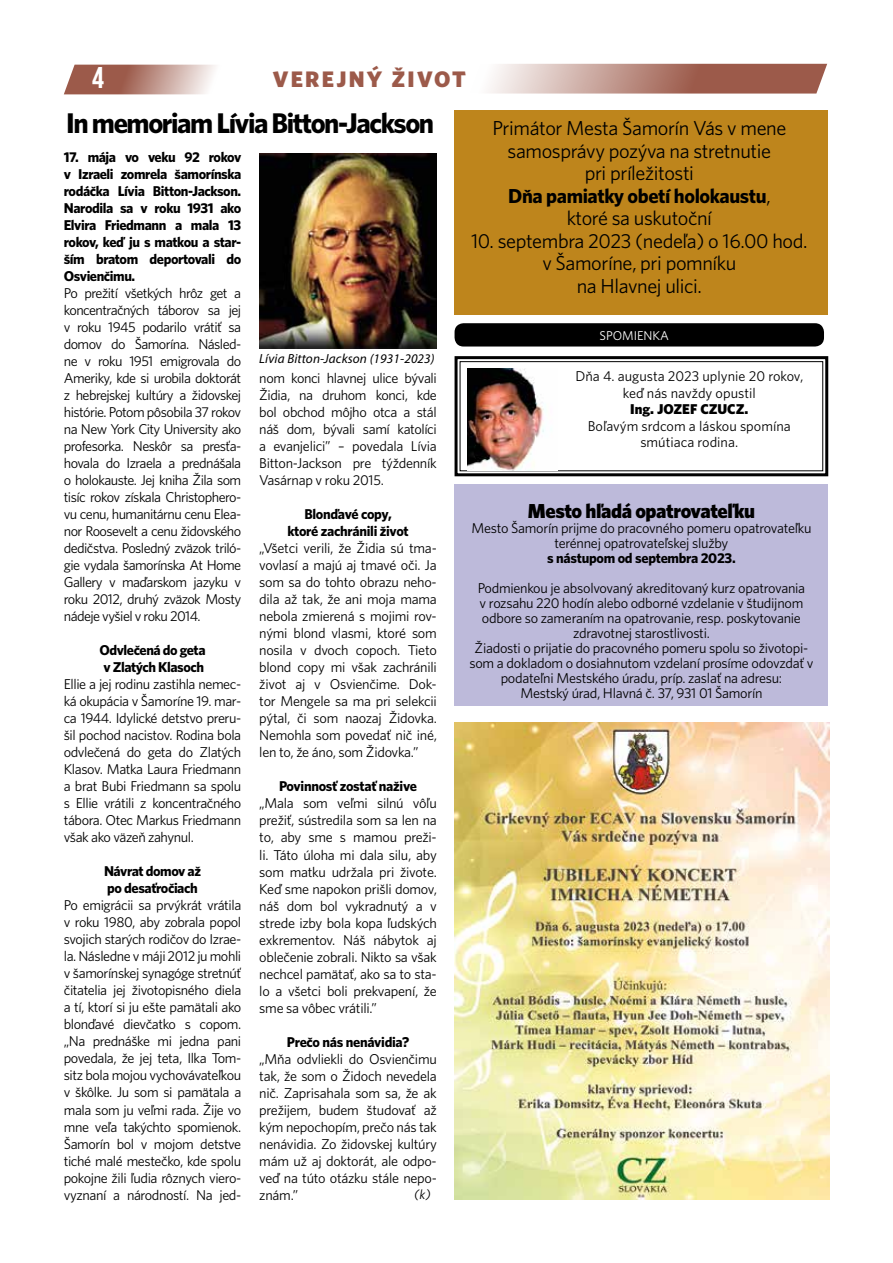
<style>
.page{position:relative;width:893px;height:1263px;background:#fff}
.page>*{position:absolute;margin:0;border:0;box-sizing:border-box;transform-origin:0 0}
.t1{font:30px "Bebas Neue";color:#fff}
.t2{font:28.5px "Whitney CE Bold";letter-spacing:-.05em;color:#000}
.t3{font:22.5px "Whitney CE Black";letter-spacing:.1em;color:#9c5a4a}
.t4{font:20.25px/22.5px "Whitney C Ebook";letter-spacing:-.02em;color:#000;text-align:center}
.t5{font:20.25px "Whitney CE Bold";letter-spacing:-.02em;color:#000}
.t6{font:20.25px "Whitney CE Black";letter-spacing:-.02em;color:#000}
.t7{font:14.25px/17px "Whitney C Ebook";letter-spacing:-.02em;color:#000;text-align:justify}
.t8{font:14.25px/17px "Whitney CE Bold";letter-spacing:-.03em;color:#000}
.t9{font:14.25px/16.5px "Whitney C Ebook";color:#000;text-align:center}
.t10{font:14.25px "Whitney CE Black";color:#000}
.t11{font:italic 13.5px "Whitney C Ebook";color:#000}
.t12{font:italic 13.2px "Myriad Pro";letter-spacing:.01em;color:#000}
.t13{font:12.75px "Whitney C Ebook";letter-spacing:-.005em;color:#fff}
.s1{font-family:"Whitney C Ebook"}
</style>
<div class="page">
<svg style="left:64px;top:65px;width:151px;height:29px;background:#bc9186"></svg>
<svg style="left:489px;top:64px;width:338px;height:30px;background:#bb8e84"></svg>
<svg style="left:454px;top:356px;width:375px;height:121px"></svg>
<div style="left:460px;top:361px;width:363px;height:110px;border:1px solid #000"></div>
<img style="left:467px;top:369px;width:90px;height:101px">
<div style="left:455px;top:323px;width:369px;height:23px;background:#000;border-radius:9px"></div>
<img style="left:259px;top:153px;width:178px;height:196px">
<div style="left:455px;top:111px;width:373px;height:204px;background:#be851c"></div>
<div style="left:455px;top:485px;width:373px;height:221px;background:#bdbada"></div>
<img style="left:455px;top:723px;width:374px;height:476px">
<h1 class="t1" style="left:92px;top:61px;width:13px">4</h1>
<h3 class="t3" style="left:273px;top:65px;width:195px">VEREJNÝ ŽIVOT</h3>
<h2 class="t2" style="left:66px;top:107px;width:369px">In memoriam Lívia Bitton-Jackson</h2>
<p class="t8" style="left:64px;top:148px;width:179px;text-align:justify">17. mája vo veku 92 rokov v Izraeli zomrela šamorínska rodáčka Lívia Bitton-Jackson.<br>Narodila sa v roku 1931 ako Elvira Friedmann a mala 13 rokov, keď ju s matkou a star&shy;ším bratom deportovali do Osvienčimu.</p>
<p class="t7" style="left:64px;top:284px;width:179px">Po prežití všetkých hrôz get a koncentračných táborov sa jej v roku 1945 podarilo vrátiť sa domov do Šamorína. Násled&shy;ne v roku 1951 emigrovala do Ameriky, kde si urobila doktorát z hebrejskej kultúry a židovskej histórie. Potom pôsobila 37 rokov na New York City University ako profesorka. Neskôr sa presťa&shy;hovala do Izraela a prednášala o holokauste. Jej kniha Žila som tisíc rokov získala Christophero&shy;vu cenu, humanitárnu cenu Elea&shy;nor Roosevelt a cenu židovského dedičstva. Posledný zväzok triló&shy;gie vydala šamorínska At Home Gallery v maďarskom jazyku v roku 2012, druhý zväzok Mosty nádeje vyšiel v roku 2014.</p>
<p class="t8" style="left:99px;top:641px;width:108px">Odvlečená do geta v Zlatých Klasoch</p>
<p class="t7" style="left:64px;top:675px;width:179px">Ellie a jej rodinu zastihla nemec&shy;ká okupácia v Šamoríne 19. mar&shy;ca 1944. Idylické detstvo preru&shy;šil pochod nacistov. Rodina bola odvlečená do geta do Zlatých Klasov. Matka Laura Friedmann a brat Bubi Friedmann sa spolu s Ellie vrátili z koncentračného tábora. Otec Markus Friedmann však ako väzeň zahynul.</p>
<p class="t8" style="left:104px;top:862px;width:99px">Návrat domov až po desaťročiach</p>
<p class="t7" style="left:64px;top:897px;width:179px">Po emigrácii sa prvýkrát vrátila v roku 1980, aby zobrala popol svojich starých rodičov do Izrae&shy;la. Následne v máji 2012 ju mohli v šamorínskej synagóge stretnúť čitatelia jej životopisného diela a tí, ktorí si ju ešte pamätali ako blonďavé dievčatko s copom. „Na prednáške mi jedna pani povedala, že jej teta, Ilka Tom&shy;sitz bola mojou vychovávateľkou v škôlke. Ju som si pamätala a mala som ju veľmi rada. Žije vo mne veľa takýchto spomienok.<br>Šamorín bol v mojom detstve tiché malé mestečko, kde spolu pokojne žili ľudia rôznych viero&shy;vyznaní a národností. Na jed-</p>
<p class="t12" style="left:259px;top:351px;width:177px">Lívia Bitton-Jackson (1931-2023)</p>
<p class="t7" style="left:259px;top:369px;width:179px">nom konci hlavnej ulice bývali Židia, na druhom konci, kde bol obchod môjho otca a stál náš dom, bývali samí katolíci a evanjelici” – povedala Lívia Bitton-Jackson pre týždenník Vasárnap v roku 2015.</p>
<p class="t8" style="left:287px;top:505px;width:123px;text-align:center">Blonďavé copy, ktoré zachránili život</p>
<p class="t7" style="left:259px;top:540px;width:179px">„Všetci verili, že Židia sú tma&shy;vovlasí a majú aj tmavé oči. Ja som sa do tohto obrazu neho&shy;dila až tak, že ani moja mama nebola zmierená s mojimi rov&shy;nými blond vlasmi, ktoré som nosila v dvoch copoch. Tieto blond copy mi však zachránili život aj v Osvienčime. Dok&shy;tor Mengele sa ma pri selekcii pýtal, či som naozaj Židovka.<br>Nemohla som povedať nič iné, len to, že áno, som Židovka.”</p>
<p class="t8" style="left:279px;top:778px;width:139px">Povinnosť zostať nažive</p>
<p class="t7" style="left:259px;top:795px;width:179px">„Mala som veľmi silnú vôľu prežiť, sústredila som sa len na to, aby sme s mamou preži&shy;li. Táto úloha mi dala silu, aby som matku udržala pri živote.<br>Keď sme napokon prišli domov, náš dom bol vykradnutý a v strede izby bola kopa ľudských exkrementov. Náš nábytok aj oblečenie zobrali. Nikto sa však nechcel pamätať, ako sa to sta&shy;lo a všetci boli prekvapení, že sme sa vôbec vrátili.”</p>
<p class="t8" style="left:287px;top:1033px;width:124px">Prečo nás nenávidia?</p>
<p class="t7" style="left:259px;top:1050px;width:179px">„Mňa odvliekli do Osvienčimu tak, že som o Židoch nevedela nič. Zaprisahala som sa, že ak prežijem, budem študovať až kým nepochopím, prečo nás tak nenávidia. Zo židovskej kultúry mám už aj doktorát, ale odpo&shy;veď na túto otázku stále nepo&shy;znám.”</p>
<p class="t11" style="left:414px;top:1187px;width:18px">(k)</p>
<h3 class="t4" style="left:492px;top:117px;width:295px">Primátor Mesta Šamorín Vás v mene samosprávy pozýva na stretnutie<br>pri príležitosti</h3>
<h3 class="t5" style="left:508px;top:184px;width:264px">Dňa pamiatky obetí holokaustu<span class="s1">,</span></h3>
<h3 class="t4" style="left:567px;top:207px;width:147px">ktoré sa uskutoční</h3>
<h3 class="t4" style="left:471px;top:229px;width:338px">10. septembra 2023 (nedeľa) o 16.00 hod. v Šamoríne, pri pomníku<br>na Hlavnej ulici.</h3>
<p class="t13" style="left:600px;top:328px;width:71px">SPOMIENKA</p>
<p class="t9" style="left:575px;top:368px;width:229px">Dňa 4. augusta 2023 uplynie 20 rokov, keď nás navždy opustil</p>
<p class="t10" style="left:630px;top:400px;width:120px">Ing. JOZEF CZUCZ.</p>
<p class="t9" style="left:588px;top:417px;width:204px">Boľavým srdcom a láskou spomína smútiaca rodina.</p>
<h3 class="t6" style="left:528px;top:498px;width:229px">Mesto hľadá opatrovateľku</h3>
<p class="t7" style="left:471px;top:520px;width:342px;line-height:15px;text-align:center">Mesto Šamorín prijme do pracovného pomeru opatrovateľku terénnej opatrovateľskej služby</p>
<p class="t8" style="left:547px;top:549px;width:190px">s nástupom od septembra 2023.</p>
<p class="t7" style="left:469px;top:580px;width:345px;line-height:15px;text-align:center">Podmienkou je absolvovaný akreditovaný kurz opatrovania<br>v rozsahu 220 hodín alebo odborné vzdelanie v študijnom odbore so zameraním na opatrovanie, resp. poskytovanie zdravotnej starostlivosti.<br>Žiadosti o prijatie do pracovného pomeru spolu so životopi&shy;som a dokladom o dosiahnutom vzdelaní prosíme odovzdať v podateľni Mestského úradu, príp. zaslať na adresu:<br>Mestský úrad, Hlavná č. 37, 931 01 Šamorín</p>
</div>
